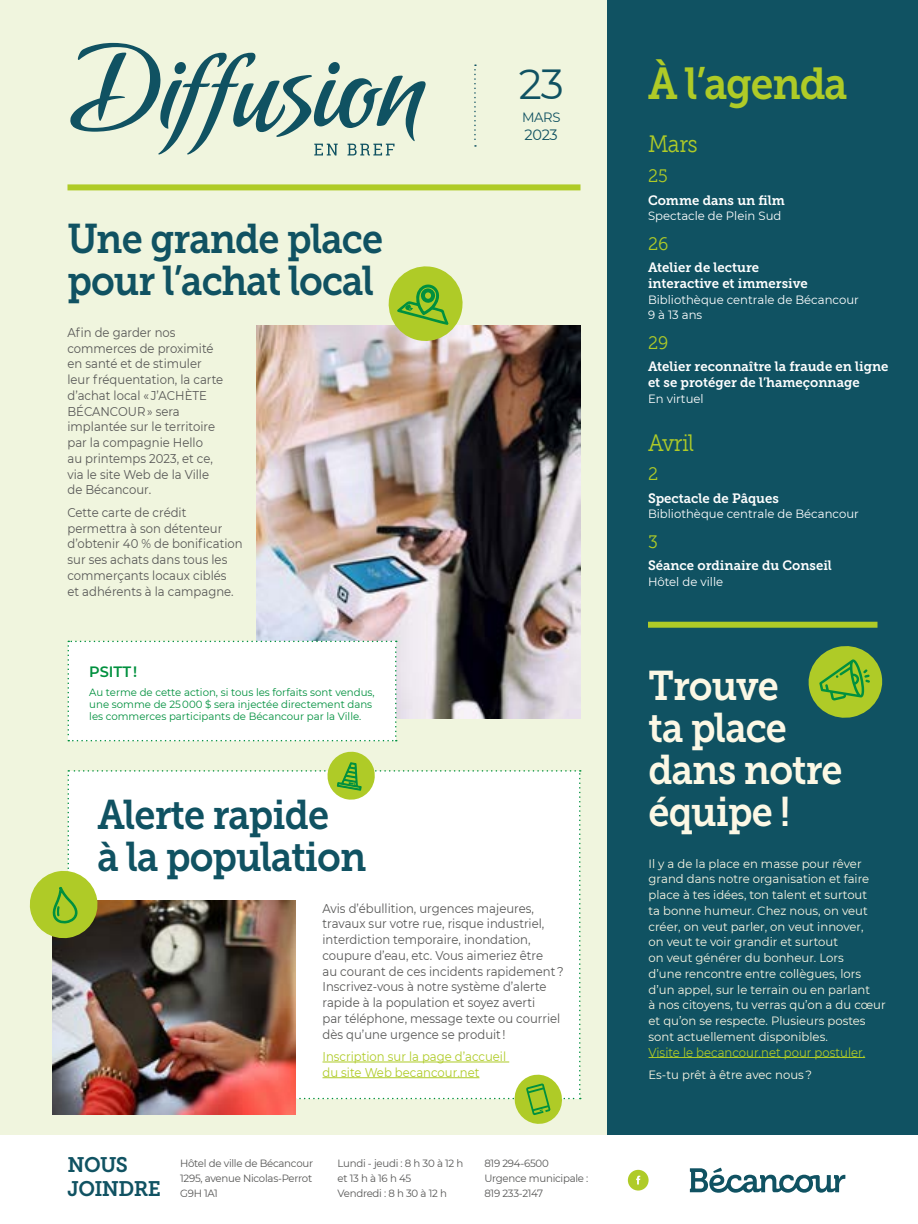
<style>
.page{position:relative;width:918px;height:1224px;background:#fff}
.page>*{position:absolute;margin:0;border:0;box-sizing:border-box;transform-origin:0 0}
.t1{font:44.55px "Museo Slab 700";letter-spacing:-.03em;color:#afcb27;scale:.92 1}
.t2{font:42px "Montserrat";color:#105262}
.t3{font:41.4px/42px "Museo Slab 700";letter-spacing:-.025em;color:#105262;scale:.92 1}
.t4{font:41.4px/42px "Museo Slab 700";letter-spacing:-.025em;color:#fcf8e5;scale:.92 1}
.t5{font:23.7px "Museo Slab 300";letter-spacing:-.025em;color:#afcb27;scale:.92 1}
.t6{font:21px/24px "Museo Slab 700";letter-spacing:-.035em;color:#105262}
.t7{font:18px "Museo Slab 300";color:#afcb27}
.t8{font:600 15px "Montserrat";color:#00903e}
.t9{font:15px "Montserrat";color:#105262}
.t10{font:13.5px/15.8px "Museo Slab 700";color:#fff}
.t11{font:13.5px "Montserrat";color:#105262}
.t12{font:12.75px/15.8px "Montserrat";color:#575756;scale:.92 1}
.t13{font:12.75px/15.8px "Montserrat";color:#afcb27;scale:.92 1}
.t14{font:12px/15.8px "Montserrat";color:#fcf8e5}
.t15{font:12px/15.8px "Montserrat";color:#fff}
.t16{font:10.5px/15px "Montserrat";letter-spacing:-.025em;color:#575756}
.t17{font:10.5px/12px "Montserrat";color:#00903e}
</style>
<div class="page">
<div style="left:0;top:0;width:918px;height:1134px;background:#f0f5de"></div>
<img style="left:257px;top:325px;width:323px;height:394px">
<div style="left:608px;top:0;width:310px;height:1134px;background:#105262"></div>
<div style="left:68px;top:184px;width:512px;height:6px;background:#afcb27"></div>
<svg style="left:70px;top:43px;width:356px;height:112px"></svg>
<svg style="left:474px;top:64px;width:2px;height:83px"></svg>
<svg style="left:628px;top:1170px;width:21px;height:21px"></svg>
<hr style="left:649px;top:1057px;width:216px;height:1px;background:#afcb27">
<div style="left:648px;top:622px;width:230px;height:6px;background:#afcb27"></div>
<svg style="left:690px;top:1168px;width:155px;height:25px"></svg>
<svg style="left:808px;top:646px;width:75px;height:72px"></svg>
<div style="left:68px;top:641px;width:329px;height:100px;background:#fff"></div>
<svg style="left:385px;top:266px;width:82px;height:79px"></svg>
<svg style="left:29px;top:751px;width:552px;height:373px;background:#d7d1c6"></svg>
<h3 class="t3" style="left:68px;top:218px;width:345px">Une grande place pour l’achat local</h3>
<p class="t12" style="left:68px;top:324px;width:171px">Afin de garder nos commerces de proximité en santé et de stimuler leur fréquentation, la carte d’achat local « J’ACHÈTE<br>BÉCANCOUR » sera implantée sur le territoire par la compagnie Hello<br>au printemps 2023, et ce, via le site Web de la Ville de Bécancour.</p>
<p class="t12" style="left:68px;top:504px;width:192px">Cette carte de crédit permettra à son détenteur d’obtenir 40 % de bonification sur ses achats dans tous les commerçants locaux ciblés<br>et adhérents à la campagne.</p>
<p class="t8" style="left:89px;top:661px;width:50px">PSITT !</p>
<p class="t17" style="left:89px;top:686px;width:287px">Au terme de cette action, si tous les forfaits sont vendus, une somme de 25 000 $ sera injectée directement dans les commerces participants de Bécancour par la Ville.</p>
<h3 class="t3" style="left:98px;top:794px;width:294px">Alerte rapide<br>à la population</h3>
<h2 class="t2" style="left:519px;top:55px;width:47px">23</h2>
<p class="t11" style="left:522px;top:108px;width:40px">MARS</p>
<p class="t9" style="left:525px;top:124px;width:35px">2023</p>
<p class="t12" style="left:323px;top:900px;width:264px">Avis d’ébullition, urgences majeures, travaux sur votre rue, risque industriel, interdiction temporaire, inondation, coupure d’eau, etc. Vous aimeriez être<br>au courant de ces incidents rapidement ?<br>Inscrivez-vous à notre système d’alerte rapide à la population et soyez averti<br>par téléphone, message texte ou courriel dès qu’une urgence se produit !</p>
<p class="t13" style="left:323px;top:1048px;width:201px">Inscription sur la page d’accueil du site Web becancour.net</p>
<h3 class="t6" style="left:68px;top:1153px;width:95px">NOUS<br>JOINDRE</h3>
<p class="t16" style="left:338px;top:1155px;width:127px">Lundi - jeudi : 8 h 30 à 12 h et 13 h à 16 h 45<br>Vendredi : 8 h 30 à 12 h</p>
<p class="t16" style="left:180px;top:1155px;width:135px;text-align:justify">Hôtel de ville de Bécancour 1295, avenue Nicolas-Perrot G9H 1A1</p>
<p class="t16" style="left:484px;top:1155px;width:106px">819 294-6500<br>Urgence municipale :<br>819 233-2147</p>
<h1 class="t1" style="left:648px;top:58px;width:218px">À l’agenda</h1>
<h3 class="t5" style="left:648px;top:131px;width:56px">Mars</h3>
<h3 class="t7" style="left:648px;top:166px;width:21px">25</h3>
<p class="t10" style="left:648px;top:192px;width:138px">Comme dans un film</p>
<p class="t15" style="left:648px;top:208px;width:135px">Spectacle de Plein Sud</p>
<h3 class="t7" style="left:648px;top:233px;width:22px">26</h3>
<p class="t10" style="left:648px;top:260px;width:161px">Atelier de lecture interactive et immersive</p>
<p class="t15" style="left:648px;top:291px;width:212px">Bibliothèque centrale de Bécancour<br>9 à 13 ans</p>
<h3 class="t7" style="left:648px;top:332px;width:22px">29</h3>
<p class="t10" style="left:648px;top:359px;width:242px">Atelier reconnaître la fraude en ligne et se protéger de l’hameçonnage</p>
<p class="t15" style="left:648px;top:390px;width:57px">En virtuel</p>
<h3 class="t5" style="left:648px;top:429px;width:52px">Avril</h3>
<h3 class="t7" style="left:648px;top:464px;width:12px">2</h3>
<p class="t10" style="left:648px;top:490px;width:132px">Spectacle de Pâques</p>
<p class="t15" style="left:648px;top:506px;width:212px">Bibliothèque centrale de Bécancour</p>
<h3 class="t7" style="left:648px;top:532px;width:11px">3</h3>
<p class="t10" style="left:648px;top:558px;width:185px">Séance ordinaire du Conseil</p>
<p class="t15" style="left:648px;top:573px;width:77px">Hôtel de ville</p>
<h3 class="t4" style="left:649px;top:665px;width:212px">Trouve<br>ta place dans notre équipe !</h3>
<p class="t14" style="left:649px;top:855px;width:239px">Il y a de la place en masse pour rêver grand dans notre organisation et faire place à tes idées, ton talent et surtout<br>ta bonne humeur. Chez nous, on veut créer, on veut parler, on veut innover,<br>on veut te voir grandir et surtout<br>on veut générer du bonheur. Lors<br>d’une rencontre entre collègues, lors d’un appel, sur le terrain ou en parlant<br>à nos citoyens, tu verras qu’on a du cœur et qu’on se respecte. Plusieurs postes sont actuellement disponibles.</p>
<p class="t13" style="left:649px;top:1044px;width:237px">Visite le becancour.net pour postuler.</p>
<p class="t14" style="left:649px;top:1066px;width:165px">Es-tu prêt à être avec nous ?</p>
</div>
